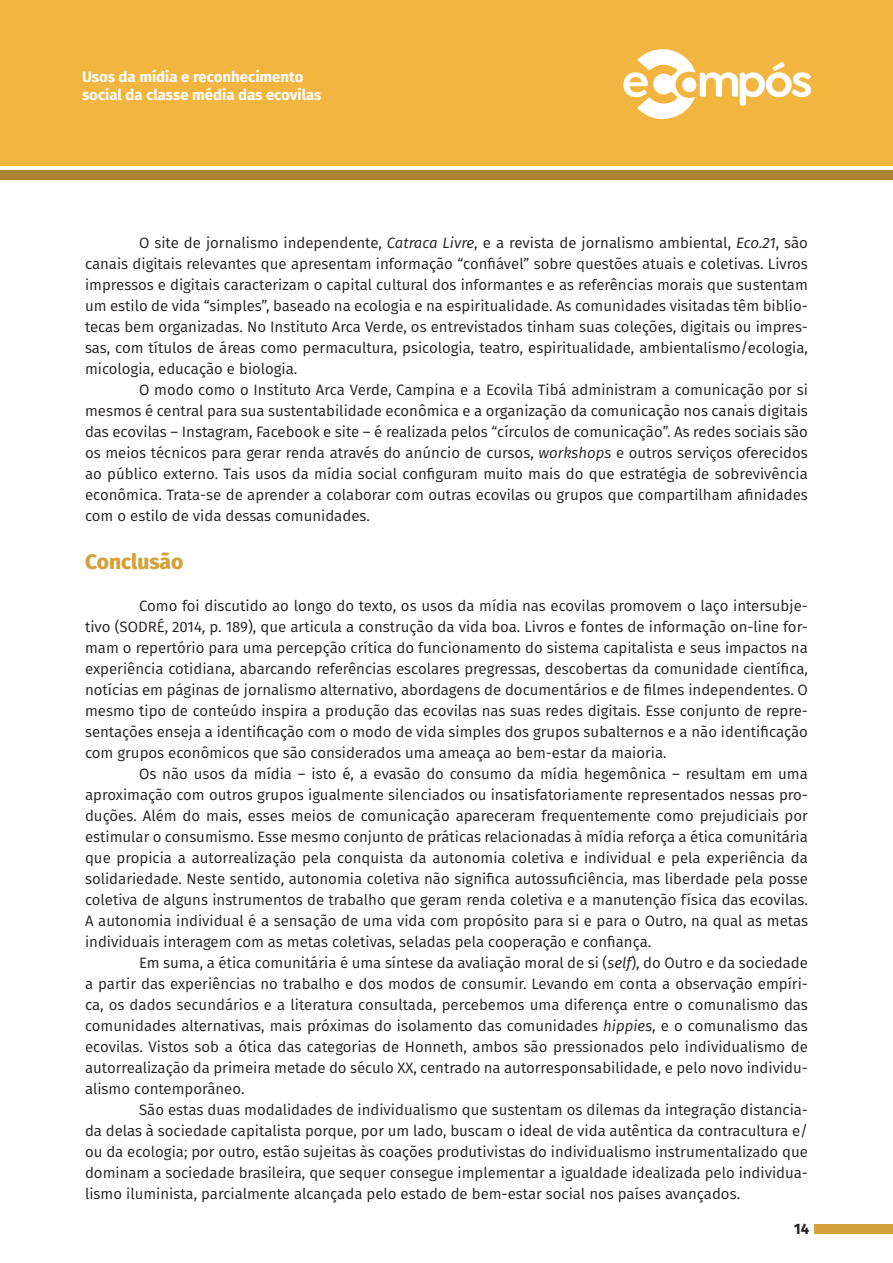
<style>
.page{position:relative;width:893px;height:1263px;background:#fff}
.page>*{position:absolute;margin:0;border:0;box-sizing:border-box;transform-origin:0 0}
.t1{font:800 21px "Fira Sans";color:#d4a13b}
.t2{font:15px/21px "Fira Sans";color:#231f20;text-align:justify}
.t3{font:700 15px/18px "Fira Sans";color:#fff}
.t4{font:700 15px "Fira Sans";color:#231f20}
.s1{font-style:italic}
</style>
<div class="page">
<div style="left:0;top:0;width:893px;height:166px;background:#f2b540"></div>
<div style="left:0;top:170px;width:893px;height:10px;background:#ab822f"></div>
<div style="left:814px;top:1224px;width:79px;height:9px;background:#d4a13b"></div>
<svg style="left:623px;top:49px;width:188px;height:70px"></svg>
<p class="t3" style="left:82px;top:66px;width:241px">Usos da mídia e reconhecimento social da classe média das ecovilas</p>
<p class="t2" style="left:85px;top:232px;width:724px;text-indent:54px">O site de jornalismo independente, <span class="s1">Catraca Livre</span>, e a revista de jornalismo ambiental, <span class="s1">Eco.21</span>, são canais digitais relevantes que apresentam informação “confiável” sobre questões atuais e coletivas. Livros impressos e digitais caracterizam o capital cultural dos informantes e as referências morais que sustentam um estilo de vida “simples”, baseado na ecologia e na espiritualidade. As comunidades visitadas têm biblio&shy;tecas bem organizadas. No Instituto Arca Verde, os entrevistados tinham suas coleções, digitais ou impres&shy;sas, com títulos de áreas como permacultura, psicologia, teatro, espiritualidade, ambientalismo/ecologia, micologia, educação e biologia.</p>
<p class="t2" style="left:85px;top:379px;width:724px;text-indent:54px">O modo como o Instituto Arca Verde, Campina e a Ecovila Tibá administram a comunicação por si mesmos é central para sua sustentabilidade econômica e a organização da comunicação nos canais digitais das ecovilas – Instagram, Facebook e site – é realizada pelos “círculos de comunicação”. As redes sociais são os meios técnicos para gerar renda através do anúncio de cursos, <span class="s1">workshops</span> e outros serviços oferecidos ao público externo. Tais usos da mídia social configuram muito mais do que estratégia de sobrevivência econômica. Trata-se de aprender a colaborar com outras ecovilas ou grupos que compartilham afinidades com o estilo de vida dessas comunidades.</p>
<h1 class="t1" style="left:85px;top:543px;width:100px">Conclusão</h1>
<p class="t2" style="left:85px;top:595px;width:724px;text-indent:54px">Como foi discutido ao longo do texto, os usos da mídia nas ecovilas promovem o laço intersubje&shy;tivo (SODRÉ, 2014, p. 189), que articula a construção da vida boa. Livros e fontes de informação on-line for&shy;mam o repertório para uma percepção crítica do funcionamento do sistema capitalista e seus impactos na experiência cotidiana, abarcando referências escolares pregressas, descobertas da comunidade científica, notícias em páginas de jornalismo alternativo, abordagens de documentários e de filmes independentes. O mesmo tipo de conteúdo inspira a produção das ecovilas nas suas redes digitais. Esse conjunto de repre&shy;sentações enseja a identificação com o modo de vida simples dos grupos subalternos e a não identificação com grupos econômicos que são considerados uma ameaça ao bem-estar da maioria.</p>
<p class="t2" style="left:85px;top:763px;width:724px;text-indent:54px">Os não usos da mídia – isto é, a evasão do consumo da mídia hegemônica – resultam em uma aproximação com outros grupos igualmente silenciados ou insatisfatoriamente representados nessas pro&shy;duções. Além do mais, esses meios de comunicação apareceram frequentemente como prejudiciais por estimular o consumismo. Esse mesmo conjunto de práticas relacionadas à mídia reforça a ética comunitária que propicia a autorrealização pela conquista da autonomia coletiva e individual e pela experiência da solidariedade. Neste sentido, autonomia coletiva não significa autossuficiência, mas liberdade pela posse coletiva de alguns instrumentos de trabalho que geram renda coletiva e a manutenção física das ecovilas.<br>A autonomia individual é a sensação de uma vida com propósito para si e para o Outro, na qual as metas individuais interagem com as metas coletivas, seladas pela cooperação e confiança.</p>
<p class="t2" style="left:85px;top:952px;width:724px;text-indent:54px">Em suma, a ética comunitária é uma síntese da avaliação moral de si (<span class="s1">self</span>), do Outro e da sociedade a partir das experiências no trabalho e dos modos de consumir. Levando em conta a observação empíri&shy;ca, os dados secundários e a literatura consultada, percebemos uma diferença entre o comunalismo das comunidades alternativas, mais próximas do isolamento das comunidades <span class="s1">hippies</span>, e o comunalismo das ecovilas. Vistos sob a ótica das categorias de Honneth, ambos são pressionados pelo individualismo de autorrealização da primeira metade do século XX, centrado na autorresponsabilidade, e pelo novo individu&shy;alismo contemporâneo.</p>
<p class="t2" style="left:85px;top:1099px;width:724px;text-indent:54px">São estas duas modalidades de individualismo que sustentam os dilemas da integração distancia&shy;da delas à sociedade capitalista porque, por um lado, buscam o ideal de vida autêntica da contracultura e/ ou da ecologia; por outro, estão sujeitas às coações produtivistas do individualismo instrumentalizado que dominam a sociedade brasileira, que sequer consegue implementar a igualdade idealizada pelo individua&shy;lismo iluminista, parcialmente alcançada pelo estado de bem-estar social nos países avançados.</p>
<p class="t4" style="left:794px;top:1216px;width:17px">14</p>
</div>
